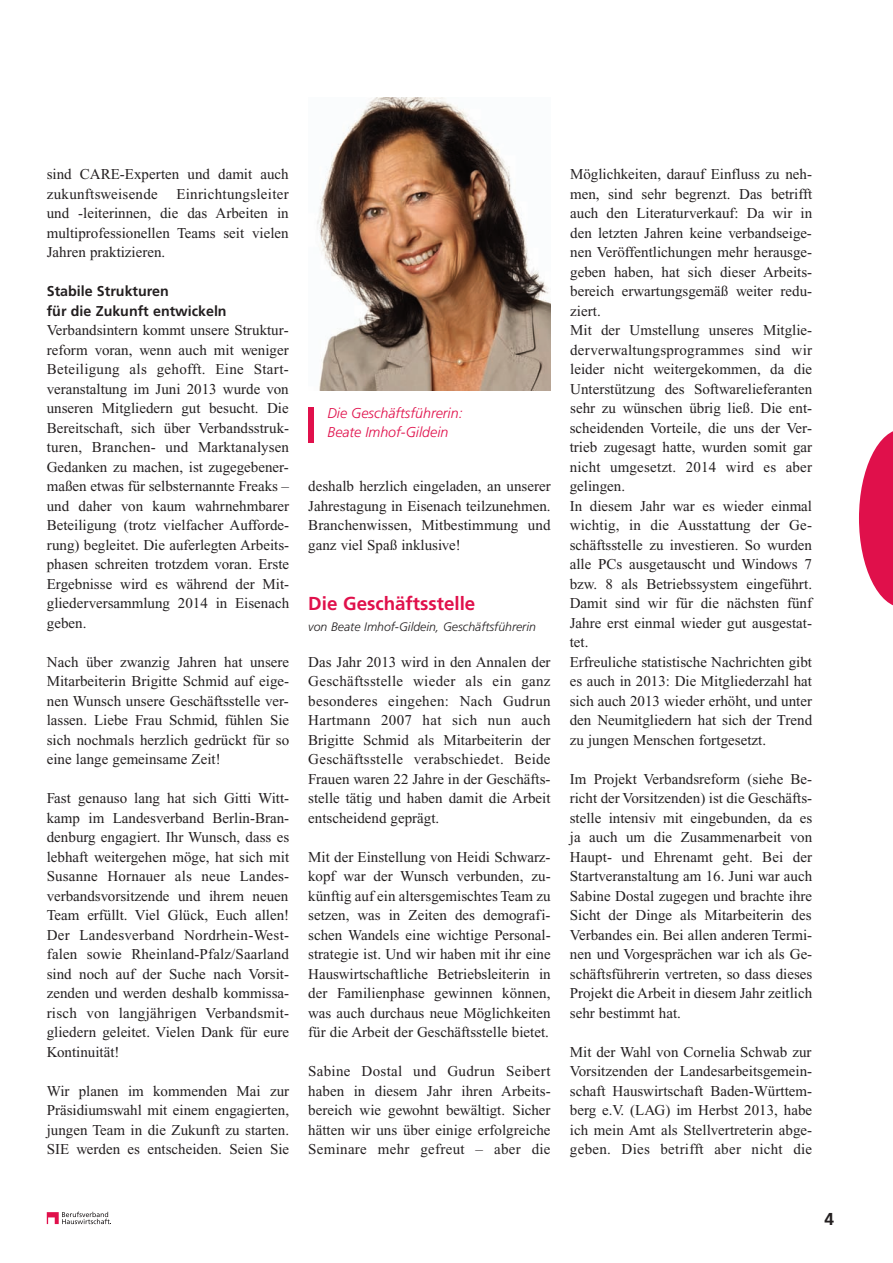
<style>
.page{position:relative;width:893px;height:1263px;background:#fff}
.page>*{position:absolute;margin:0;border:0;box-sizing:border-box;transform-origin:0 0}
.t1{font:700 18.75px "Frutiger";color:#e0104b}
.t2{font:15px/19.5px "Times New Roman";color:#231f20;text-align:justify}
.t3{font:700 14.25px/19.5px "Frutiger";color:#231f20}
.t4{font:italic 300 14.25px/18.8px "Frutiger";color:#e0104b}
.t5{font:italic 300 12.3px "Frutiger";color:#231f20}
</style>
<div class="page">
<svg style="left:47px;top:1212px;width:64px;height:12px"></svg>
<svg style="left:859px;top:431px;width:34px;height:175px"></svg>
<img style="left:317px;top:98px;width:234px;height:292px">
<div style="left:308px;top:408px;width:6px;height:35px;background:#e0104b"></div>
<p class="t2" style="left:47px;top:166px;width:244px">sind CARE-Experten und damit auch zukunftsweisende Einrichtungsleiter und -leiterinnen, die das Arbeiten in multiprofessionellen Teams seit vielen Jahren praktizieren.</p>
<p class="t3" style="left:47px;top:282px;width:181px">Stabile Strukturen<br>für die Zukunft entwickeln</p>
<p class="t2" style="left:47px;top:322px;width:244px">Verbandsintern kommt unsere Struktur&shy;reform voran, wenn auch mit weniger Beteiligung als gehofft. Eine Start&shy;veranstaltung im Juni 2013 wurde von unseren Mitgliedern gut besucht. Die Bereitschaft, sich über Verbandsstruk&shy;turen, Branchen- und Marktanalysen Gedanken zu machen, ist zugegebener&shy;maßen etwas für selbsternannte Freaks – und daher von kaum wahrnehmbarer Beteiligung (trotz vielfacher Aufforde&shy;rung) begleitet. Die auferlegten Arbeits&shy;phasen schreiten trotzdem voran. Erste Ergebnisse wird es während der Mit&shy;gliederversammlung 2014 in Eisenach geben.</p>
<p class="t2" style="left:47px;top:653px;width:244px">Nach über zwanzig Jahren hat unsere Mitarbeiterin Brigitte Schmid auf eige&shy;nen Wunsch unsere Geschäftsstelle ver&shy;lassen. Liebe Frau Schmid, fühlen Sie sich nochmals herzlich gedrückt für so eine lange gemeinsame Zeit!</p>
<p class="t2" style="left:47px;top:790px;width:244px">Fast genauso lang hat sich Gitti Witt&shy;kamp im Landesverband Berlin-Bran&shy;denburg engagiert. Ihr Wunsch, dass es lebhaft weitergehen möge, hat sich mit Susanne Hornauer als neue Landes&shy;verbandsvorsitzende und ihrem neuen Team erfüllt. Viel Glück, Euch allen!<br>Der Landesverband Nordrhein-West&shy;falen sowie Rheinland-Pfalz/Saarland sind noch auf der Suche nach Vorsit&shy;zenden und werden deshalb kommissa&shy;risch von langjährigen Verbandsmit&shy;gliedern geleitet. Vielen Dank für eure Kontinuität!</p>
<p class="t2" style="left:47px;top:1082px;width:244px">Wir planen im kommenden Mai zur Präsidiumswahl mit einem engagierten, jungen Team in die Zukunft zu starten.<br>SIE werden es entscheiden. Seien Sie</p>
<p class="t4" style="left:327px;top:405px;width:137px">Die Geschäftsführerin:<br>Beate Imhof-Gildein</p>
<p class="t2" style="left:308px;top:478px;width:244px">deshalb herzlich eingeladen, an unserer Jahrestagung in Eisenach teilzunehmen.<br>Branchenwissen, Mitbestimmung und ganz viel Spaß inklusive!</p>
<p class="t1" style="left:308px;top:595px;width:169px">Die Geschäftsstelle</p>
<p class="t5" style="left:308px;top:621px;width:229px">von Beate Imhof-Gildein, Geschäftsführerin</p>
<p class="t2" style="left:308px;top:653px;width:244px">Das Jahr 2013 wird in den Annalen der Geschäftsstelle wieder als ein ganz besonderes eingehen: Nach Gudrun Hartmann 2007 hat sich nun auch Brigitte Schmid als Mitarbeiterin der Geschäftsstelle verabschiedet. Beide Frauen waren 22 Jahre in der Geschäfts&shy;stelle tätig und haben damit die Arbeit entscheidend geprägt.</p>
<p class="t2" style="left:308px;top:848px;width:244px">Mit der Einstellung von Heidi Schwarz&shy;kopf war der Wunsch verbunden, zu&shy;künftig auf ein altersgemischtes Team zu setzen, was in Zeiten des demografi&shy;schen Wandels eine wichtige Personal&shy;strategie ist. Und wir haben mit ihr eine Hauswirtschaftliche Betriebsleiterin in der Familienphase gewinnen können, was auch durchaus neue Möglichkeiten für die Arbeit der Geschäftsstelle bietet.</p>
<p class="t2" style="left:308px;top:1063px;width:244px">Sabine Dostal und Gudrun Seibert haben in diesem Jahr ihren Arbeits&shy;bereich wie gewohnt bewältigt. Sicher hätten wir uns über einige erfolgreiche Seminare mehr gefreut – aber die</p>
<p class="t2" style="left:570px;top:166px;width:244px;text-align:left">Möglichkeiten, darauf Einfluss zu neh&shy;men, sind sehr begrenzt. Das betrifft auch den Literaturverkauf: Da wir in den letzten Jahren keine verbandseige&shy;nen Veröffentlichungen mehr herausge&shy;geben haben, hat sich dieser Arbeits&shy;bereich erwartungsgemäß weiter redu&shy;ziert.<br>Mit der Umstellung unseres Mitglie&shy;derverwaltungsprogrammes sind wir leider nicht weitergekommen, da die Unterstützung des Softwarelieferanten sehr zu wünschen übrig ließ. Die ent&shy;scheidenden Vorteile, die uns der Ver&shy;trieb zugesagt hatte, wurden somit gar nicht umgesetzt. 2014 wird es aber gelingen.<br>In diesem Jahr war es wieder einmal wichtig, in die Ausstattung der Ge&shy;schäftsstelle zu investieren. So wurden alle PCs ausgetauscht und Windows 7 bzw. 8 als Betriebssystem eingeführt.<br>Damit sind wir für die nächsten fünf Jahre erst einmal wieder gut ausgestat&shy;tet.<br>Erfreuliche statistische Nachrichten gibt es auch in 2013: Die Mitgliederzahl hat sich auch 2013 wieder erhöht, und unter den Neumitgliedern hat sich der Trend zu jungen Menschen fortgesetzt.</p>
<p class="t2" style="left:570px;top:770px;width:244px">Im Projekt Verbandsreform (siehe Be&shy;richt der Vorsitzenden) ist die Geschäfts&shy;stelle intensiv mit eingebunden, da es ja auch um die Zusammenarbeit von Haupt- und Ehrenamt geht. Bei der Startveranstaltung am 16. Juni war auch Sabine Dostal zugegen und brachte ihre Sicht der Dinge als Mitarbeiterin des Verbandes ein. Bei allen anderen Termi&shy;nen und Vorgesprächen war ich als Ge&shy;schäftsführerin vertreten, so dass dieses Projekt die Arbeit in diesem Jahr zeitlich sehr bestimmt hat.</p>
<p class="t2" style="left:570px;top:1043px;width:244px">Mit der Wahl von Cornelia Schwab zur Vorsitzenden der Landesarbeitsgemein&shy;schaft Hauswirtschaft Baden-Württem&shy;berg e.V. (LAG) im Herbst 2013, habe ich mein Amt als Stellvertreterin abge&shy;geben. Dies betrifft aber nicht die</p>
</div>
